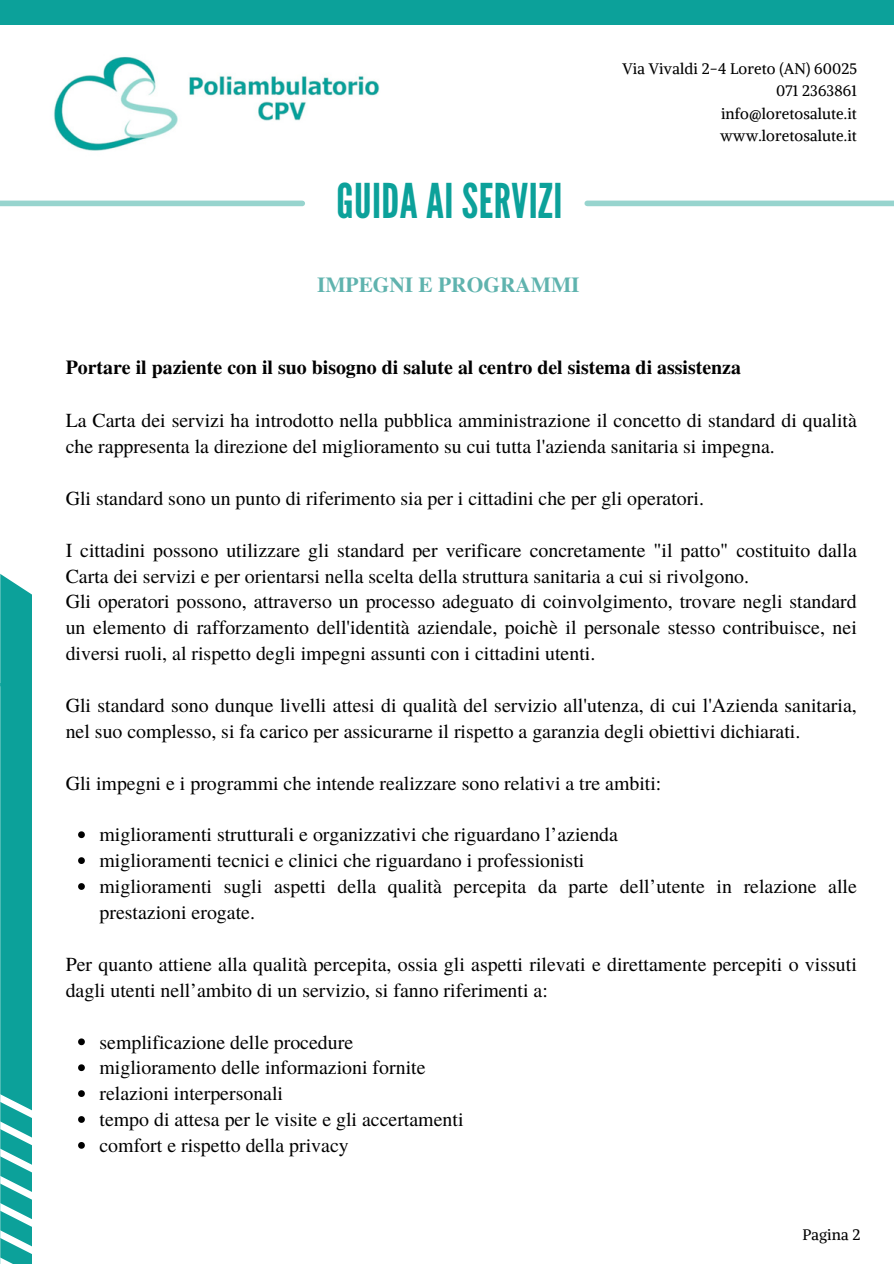
<style>
.page{position:relative;width:894px;height:1264px;background:#fff}
.page>*{position:absolute;margin:0;border:0;box-sizing:border-box;transform-origin:0 0}
.t1{font:47.85px "League Gothic";letter-spacing:.01em;color:#0ca19a}
.t2{font:700 21.3px "Te X Gyre Termes";color:#5fb3ae}
.t3{font:19.8px/25.8px "Te X Gyre Termes";color:#000}
.t4{font:700 19.8px "Te X Gyre Termes";color:#000}
.t5{font:15.15px/22.5px "Alike";letter-spacing:.01em;color:#000;text-align:right}
</style>
<div class="page">
<div style="left:0;top:0;width:893px;height:25px;background:#0ca19a"></div>
<div style="left:0;top:686px;width:32px;height:188px;background:#0ca19a"></div>
<svg style="left:0;top:573px;width:32px;height:113px;background:#25aba4"></svg>
<svg style="left:0;top:874px;width:32px;height:389px;background:#2aaca6"></svg>
<img style="left:53px;top:56px;width:327px;height:95px">
<div style="left:0;top:200px;width:302px;height:6px;background:#97d4ce"></div>
<div style="left:587px;top:200px;width:306px;height:6px;background:#97d4ce"></div>
<svg style="left:78px;top:831px;width:7px;height:7px"></svg>
<svg style="left:78px;top:857px;width:7px;height:7px"></svg>
<svg style="left:78px;top:883px;width:7px;height:6px"></svg>
<svg style="left:78px;top:1038px;width:7px;height:7px"></svg>
<svg style="left:78px;top:1064px;width:7px;height:7px"></svg>
<svg style="left:78px;top:1090px;width:7px;height:6px"></svg>
<svg style="left:78px;top:1116px;width:7px;height:6px"></svg>
<svg style="left:78px;top:1142px;width:7px;height:6px"></svg>
<p class="t1" style="left:336px;top:173px;width:227px">GUIDA AI SERVIZI</p>
<p class="t2" style="left:317px;top:268px;width:264px">IMPEGNI E PROGRAMMI</p>
<p class="t5" style="left:622px;top:57px;width:236px">Via Vivaldi 2-4 Loreto (AN) 60025<br>071 2363861</p>
<p class="t5" style="left:720px;top:102px;width:138px;text-align:left">info@loretosalute.it www.loretosalute.it</p>
<p class="t4" style="left:66px;top:352px;width:676px">Portare il paziente con il suo bisogno di salute al centro del sistema di assistenza</p>
<p class="t3" style="left:66px;top:407px;width:792px">La Carta dei servizi ha introdotto nella pubblica amministrazione il concetto di standard di qualità che rappresenta la direzione del miglioramento su cui tutta l'azienda sanitaria si impegna.</p>
<p class="t3" style="left:66px;top:484px;width:639px">Gli standard sono un punto di riferimento sia per i cittadini che per gli operatori.</p>
<h1 class="t3" style="left:66px;top:536px;width:792px">I cittadini possono utilizzare gli standard per verificare concretamente "il patto" costituito dalla Carta dei servizi e per orientarsi nella scelta della struttura sanitaria a cui si rivolgono.<br>Gli operatori possono, attraverso un processo adeguato di coinvolgimento, trovare negli standard un elemento di rafforzamento dell'identità aziendale, poichè il personale stesso contribuisce, nei diversi ruoli, al rispetto degli impegni assunti con i cittadini utenti.</h1>
<p class="t3" style="left:66px;top:691px;width:792px">Gli standard sono dunque livelli attesi di qualità del servizio all'utenza, di cui l'Azienda sanitaria, nel suo complesso, si fa carico per assicurarne il rispetto a garanzia degli obiettivi dichiarati.</p>
<h2 class="t3" style="left:66px;top:769px;width:597px">Gli impegni e i programmi che intende realizzare sono relativi a tre ambiti:</h2>
<p class="t3" style="left:99px;top:821px;width:520px">miglioramenti strutturali e organizzativi che riguardano l’azienda</p>
<h3 class="t3" style="left:99px;top:846px;width:486px">miglioramenti tecnici e clinici che riguardano i professionisti</h3>
<h4 class="t3" style="left:99px;top:872px;width:758px">miglioramenti sugli aspetti della qualità percepita da parte dell’utente in relazione alle prestazioni erogate.</h4>
<h4 class="t3" style="left:66px;top:950px;width:792px">Per quanto attiene alla qualità percepita, ossia gli aspetti rilevati e direttamente percepiti o vissuti dagli utenti nell’ambito di un servizio, si fanno riferimenti a:</h4>
<h4 class="t3" style="left:99px;top:1028px;width:255px">semplificazione delle procedure</h4>
<h4 class="t3" style="left:99px;top:1053px;width:327px">miglioramento delle informazioni fornite</h4>
<h4 class="t3" style="left:99px;top:1079px;width:185px">relazioni interpersonali</h4>
<p class="t3" style="left:99px;top:1105px;width:365px">tempo di attesa per le visite e gli accertamenti</p>
<p class="t3" style="left:99px;top:1131px;width:251px">comfort e rispetto della privacy</p>
<h4 class="t5" style="left:802px;top:1223px;width:59px">Pagina 2</h4>
</div>
